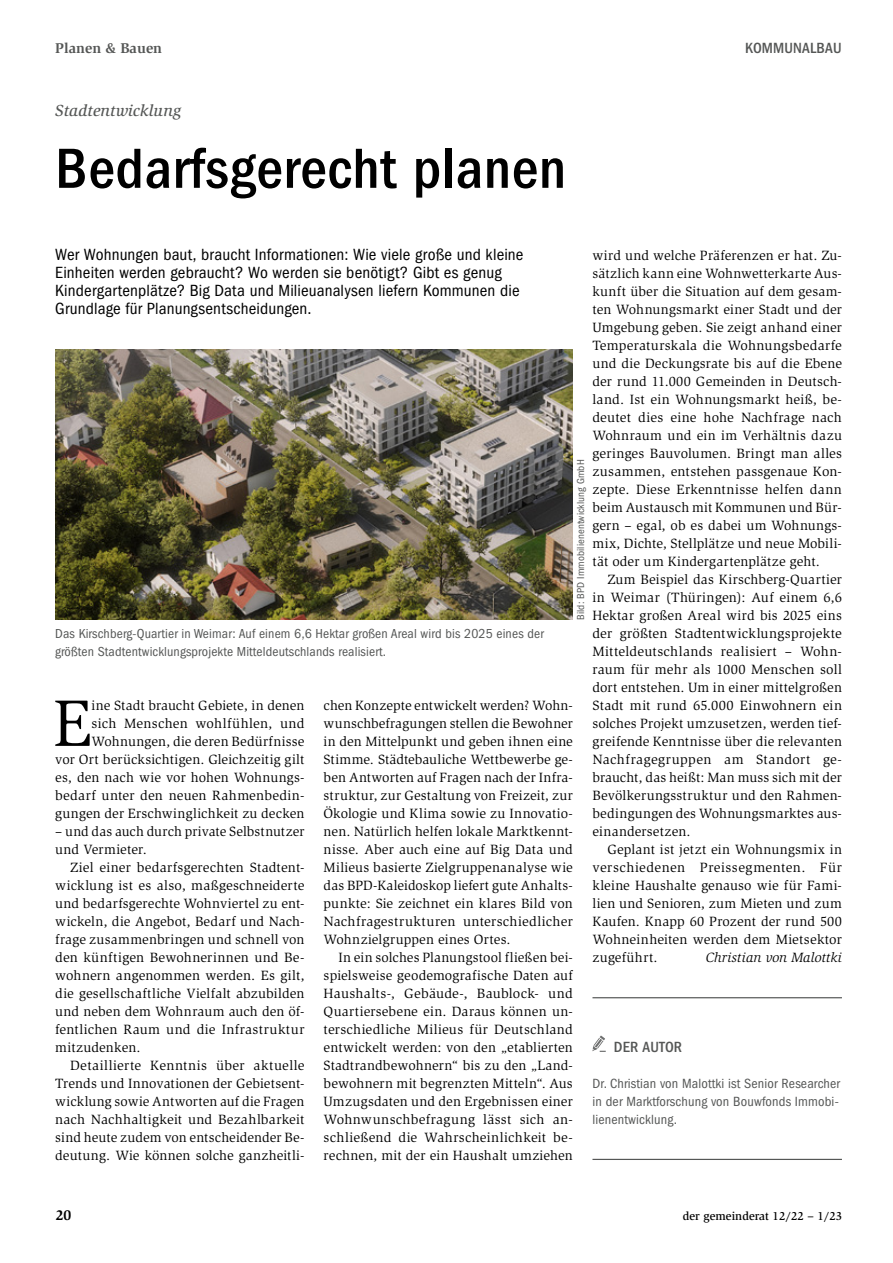
<style>
.page{position:relative;width:893px;height:1263px;background:#fff}
.page>*{position:absolute;margin:0;border:0;box-sizing:border-box;transform-origin:0 0}
.t1{font:67.5px "Slimbach Std";color:#000}
.t2{font:500 condensed 58.5px "ITC Franklin Gothic Std";letter-spacing:.01em;color:#000}
.t3{font:condensed 16.8px/18px "ITC Franklin Gothic Std";letter-spacing:.01em;color:#000}
.t4{font:italic 500 16.5px "Slimbach Std";color:#555756}
.t5{font:500 condensed 15.3px "ITC Franklin Gothic Std";letter-spacing:.01em;color:#555756}
.t6{font:700 14.55px "Slimbach Std";color:#555756}
.t7{font:700 14.55px "Slimbach Std";color:#000}
.t8{font:13.8px/18px "Slimbach Std";letter-spacing:.015em;color:#000;text-align:justify}
.t9{font:condensed 13.8px/18px "ITC Franklin Gothic Std";letter-spacing:.01em;color:#555756;text-align:justify}
.t10{font:italic 13.8px "Slimbach Std";letter-spacing:.005em;color:#000}
.t11{font:condensed 13.5px/18px "ITC Franklin Gothic Std";letter-spacing:.01em;color:#555756}
.t12{font:500 12px "Slimbach Std";color:#000}
.t13{font:condensed 10.5px "ITC Franklin Gothic Std";letter-spacing:.01em;color:#555756}
</style>
<div class="page">
<img style="left:55px;top:350px;width:518px;height:270px">
<hr style="left:592px;top:997px;width:250px;height:1px;background:#555756">
<hr style="left:592px;top:1159px;width:250px;height:1px;background:#555756">
<svg style="left:592px;top:1035px;width:14px;height:17px"></svg>
<p class="t6" style="left:55px;top:39px;width:108px">Planen &amp; Bauen</p>
<p class="t5" style="left:745px;top:39px;width:80px">Kommunalbau</p>
<p class="t4" style="left:55px;top:101px;width:127px">Stadtentwicklung</p>
<h2 class="t2" style="left:55px;top:135px;width:512px">Bedarfsgerecht planen</h2>
<p class="t3" style="left:55px;top:245px;width:470px">Wer Wohnungen baut, braucht Informationen: Wie viele große und kleine Einheiten werden gebraucht? Wo werden sie benötigt? Gibt es genug Kindergartenplätze? Big Data und Milieuanalysen liefern Kommunen die Grundlage für Planungsentscheidungen.</p>
<p class="t8" style="left:592px;top:246px;width:251px">wird und welche Präferenzen er hat. Zu&shy;sätzlich kann eine Wohnwetterkarte Aus&shy;kunft über die Situation auf dem gesam&shy;ten Wohnungsmarkt einer Stadt und der Umgebung geben. Sie zeigt anhand einer Temperaturskala die Wohnungsbedarfe und die Deckungsrate bis auf die Ebene der rund 11.000 Gemeinden in Deutsch&shy;land. Ist ein Wohnungsmarkt heiß, be&shy;deutet dies eine hohe Nachfrage nach Wohnraum und ein im Verhältnis dazu geringes Bauvolumen. Bringt man alles zusammen, entstehen passgenaue Kon&shy;zepte. Diese Erkenntnisse helfen dann beim Austausch mit Kommunen und Bür&shy;gern – egal, ob es dabei um Wohnungs&shy;mix, Dichte, Stellplätze und neue Mobili&shy;tät oder um Kindergartenplätze geht.</p>
<p class="t8" style="left:592px;top:570px;width:251px;text-indent:15px">Zum Beispiel das Kirschberg-Quartier in Weimar (Thüringen): Auf einem 6,6<br>Hektar großen Areal wird bis 2025 eins der größten Stadtentwicklungsprojekte Mitteldeutschlands realisiert – Wohn&shy;raum für mehr als 1000 Menschen soll dort entstehen. Um in einer mittelgroßen Stadt mit rund 65.000 Einwohnern ein solches Projekt umzusetzen, werden tief&shy;greifende Kenntnisse über die relevanten Nachfragegruppen am Standort ge&shy;braucht, das heißt: Man muss sich mit der Bevölkerungsstruktur und den Rahmen&shy;bedingungen des Wohnungsmarktes aus&shy;einandersetzen.</p>
<p class="t8" style="left:592px;top:840px;width:251px;text-indent:15px">Geplant ist jetzt ein Wohnungsmix in verschiedenen Preissegmenten. Für kleine Haushalte genauso wie für Fami&shy;lien und Senioren, zum Mieten und zum Kaufen. Knapp 60 Prozent der rund 500<br>Wohneinheiten werden dem Mietsektor zugeführt.</p>
<p class="t13" style="left:575px;top:620px;width:162px;rotate:-90deg">Bild: BPD Immobilienentwicklung GmbH</p>
<p class="t11" style="left:55px;top:624px;width:490px">Das Kirschberg-Quartier in Weimar: Auf einem 6,6 Hektar großen Areal wird bis 2025 eines der größten Stadtentwicklungsprojekte Mitteldeutschlands realisiert.</p>
<p class="t8" style="left:55px;top:696px;width:251px;text-align:right">ine Stadt braucht Gebiete, in denen<br>sich Menschen wohlfühlen, und Wohnungen, die deren Bedürfnisse<br>vor Ort berücksichtigen. Gleichzeitig gilt es, den nach wie vor hohen Wohnungs&shy;bedarf unter den neuen Rahmenbedin&shy;gungen der Erschwinglichkeit zu decken</p>
<p class="t8" style="left:55px;top:822px;width:251px">– und das auch durch private Selbstnutzer und Vermieter.</p>
<p class="t8" style="left:55px;top:858px;width:251px;text-indent:15px">Ziel einer bedarfsgerechten Stadtent&shy;wicklung ist es also, maßgeschneiderte und bedarfsgerechte Wohnviertel zu ent&shy;wickeln, die Angebot, Bedarf und Nach&shy;frage zusammenbringen und schnell von den künftigen Bewohnerinnen und Be&shy;wohnern angenommen werden. Es gilt, die gesellschaftliche Vielfalt abzubilden und neben dem Wohnraum auch den öf&shy;fentlichen Raum und die Infrastruktur mitzudenken.</p>
<p class="t8" style="left:55px;top:1056px;width:251px;text-indent:15px">Detaillierte Kenntnis über aktuelle Trends und Innovationen der Gebietsent&shy;wicklung sowie Antworten auf die Fragen nach Nachhaltigkeit und Bezahlbarkeit sind heute zudem von entscheidender Be&shy;deutung. Wie können solche ganzheitli-</p>
<p class="t8" style="left:324px;top:696px;width:251px">chen Konzepte entwickelt werden? Wohn&shy;wunschbefragungen stellen die Bewohner in den Mittelpunkt und geben ihnen eine Stimme. Städtebauliche Wettbewerbe ge&shy;ben Antworten auf Fragen nach der Infra&shy;struktur, zur Gestaltung von Freizeit, zur Ökologie und Klima sowie zu Innovatio&shy;nen. Natürlich helfen lokale Marktkennt&shy;nisse. Aber auch eine auf Big Data und Milieus basierte Zielgruppenanalyse wie das BPD-Kaleidoskop liefert gute Anhalts&shy;punkte: Sie zeichnet ein klares Bild von Nachfragestrukturen unterschiedlicher Wohnzielgruppen eines Ortes.</p>
<p class="t8" style="left:324px;top:948px;width:251px;text-indent:15px">In ein solches Planungstool fließen bei&shy;spielsweise geodemografische Daten auf Haushalts-, Gebäude-, Baublock- und Quartiersebene ein. Daraus können un&shy;terschiedliche Milieus für Deutschland entwickelt werden: von den „etablierten Stadtrandbewohnern“ bis zu den „Land&shy;bewohnern mit begrenzten Mitteln“. Aus Umzugsdaten und den Ergebnissen einer Wohnwunschbefragung lässt sich an&shy;schließend die Wahrscheinlichkeit be&shy;rechnen, mit der ein Haushalt umziehen</p>
<h1 class="t1" style="left:53px;top:685px;width:40px">E</h1>
<p class="t10" style="left:706px;top:949px;width:138px">Christian von Malottki</p>
<p class="t5" style="left:614px;top:1038px;width:70px">DER AUTOR</p>
<p class="t9" style="left:592px;top:1074px;width:249px">Dr. Christian von Malottki ist Senior Researcher in der Marktforschung von Bouwfonds Immobi&shy;lienentwicklung.</p>
<p class="t7" style="left:56px;top:1206px;width:17px">20</p>
<p class="t12" style="left:683px;top:1208px;width:161px">der gemeinderat 12/22 – 1/23</p>
</div>
